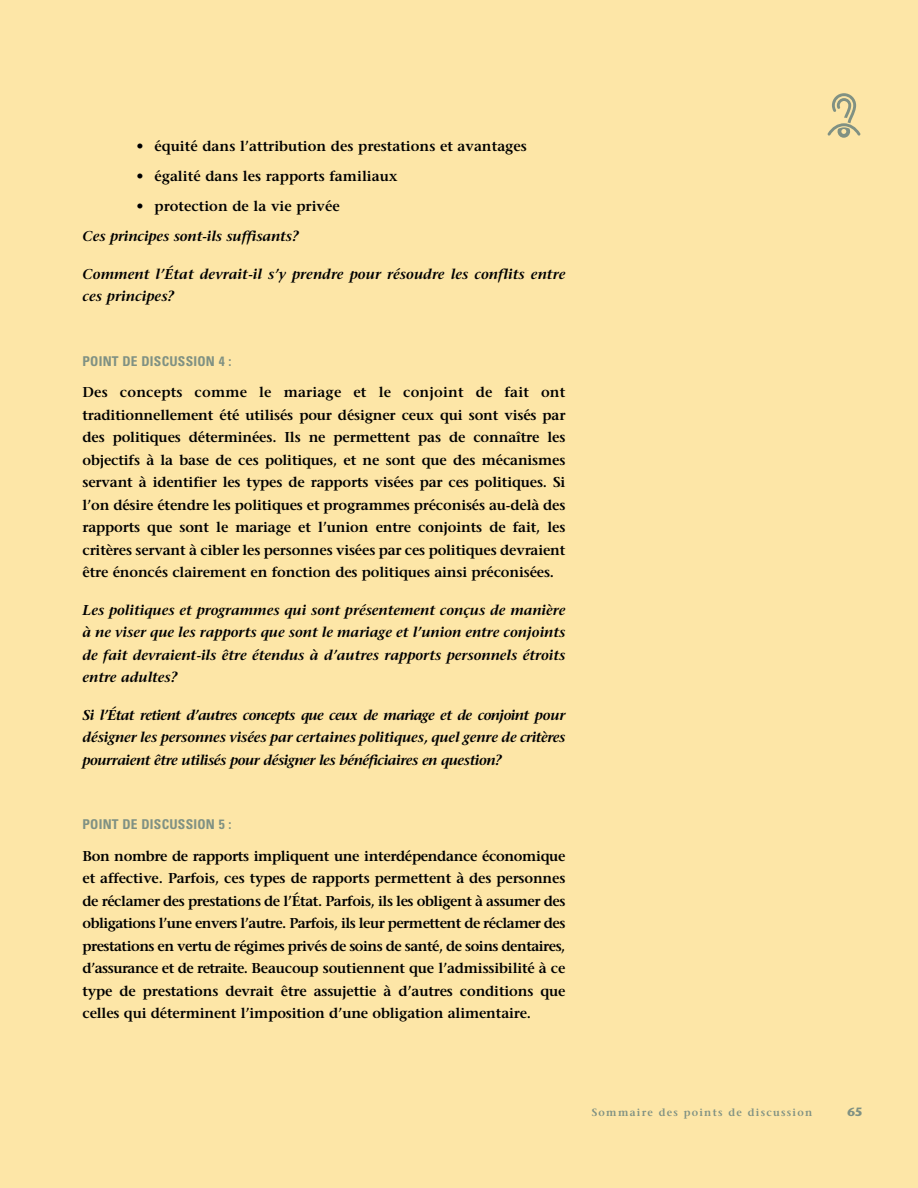
<style>
.page{position:relative;width:918px;height:1188px;background:#fde6a7}
.page>*{position:absolute;margin:0;border:0;box-sizing:border-box;transform-origin:0 0}
.t1{font:600 14.25px/22.5px "Stone Serif";color:#000;text-align:justify}
.t2{font:italic 600 14.25px/22.5px "Stone Serif";letter-spacing:-.005em;color:#000;text-align:justify}
.t3{font:700 condensed 13.5px "Univers";letter-spacing:.02em;color:#809183}
.t4{font:700 12px "Stone Sans";color:#809183}
.t5{font:600 10.5px "Stone Serif";letter-spacing:.12em;color:#809183}
</style>
<div class="page">
<svg style="left:828px;top:93px;width:33px;height:45px"></svg>
<p class="t1" style="left:136px;top:137px;width:392px">• équité dans l’attribution des prestations et avantages</p>
<p class="t1" style="left:136px;top:167px;width:263px">• égalité dans les rapports familiaux</p>
<p class="t1" style="left:136px;top:197px;width:205px">• protection de la vie privée</p>
<p class="t2" style="left:82px;top:227px;width:218px">Ces principes sont-ils suffisants?</p>
<p class="t2" style="left:82px;top:264px;width:485px">Comment l’État devrait-il s’y prendre pour résoudre les conflits entre ces principes?</p>
<p class="t3" style="left:82px;top:356px;width:150px">POINT DE DISCUSSION 4 :</p>
<p class="t1" style="left:82px;top:383px;width:485px">Des concepts comme le mariage et le conjoint de fait ont traditionnellement été utilisés pour désigner ceux qui sont visés par des politiques déterminées. Ils ne permettent pas de connaître les objectifs à la base de ces politiques, et ne sont que des mécanismes servant à identifier les types de rapports visées par ces politiques. Si l’on désire étendre les politiques et programmes préconisés au-delà des rapports que sont le mariage et l’union entre conjoints de fait, les critères servant à cibler les personnes visées par ces politiques devraient être énoncés clairement en fonction des politiques ainsi préconisées.</p>
<p class="t2" style="left:82px;top:600px;width:485px">Les politiques et programmes qui sont présentement conçus de manière à ne viser que les rapports que sont le mariage et l’union entre conjoints de fait devraient-ils être étendus à d’autres rapports personnels étroits entre adultes?</p>
<p class="t2" style="left:83px;top:705px;width:485px">Si l’État retient d’autres concepts que ceux de mariage et de conjoint pour désigner les personnes visées par certaines politiques, quel genre de critères pourraient être utilisés pour désigner les bénéficiaires en question?</p>
<p class="t3" style="left:82px;top:820px;width:150px">POINT DE DISCUSSION 5 :</p>
<p class="t1" style="left:82px;top:846px;width:485px">Bon nombre de rapports impliquent une interdépendance économique et affective. Parfois, ces types de rapports permettent à des personnes de réclamer des prestations de l’État. Parfois, ils les obligent à assumer des obligations l’une envers l’autre. Parfois, ils leur permettent de réclamer des prestations en vertu de régimes privés de soins de santé, de soins dentaires, d’assurance et de retraite. Beaucoup soutiennent que l’admissibilité à ce type de prestations devrait être assujettie à d’autres conditions que celles qui déterminent l’imposition d’une obligation alimentaire.</p>
<p class="t5" style="left:592px;top:1108px;width:222px">Sommaire des points de discussion</p>
<p class="t4" style="left:848px;top:1107px;width:16px">65</p>
</div>
